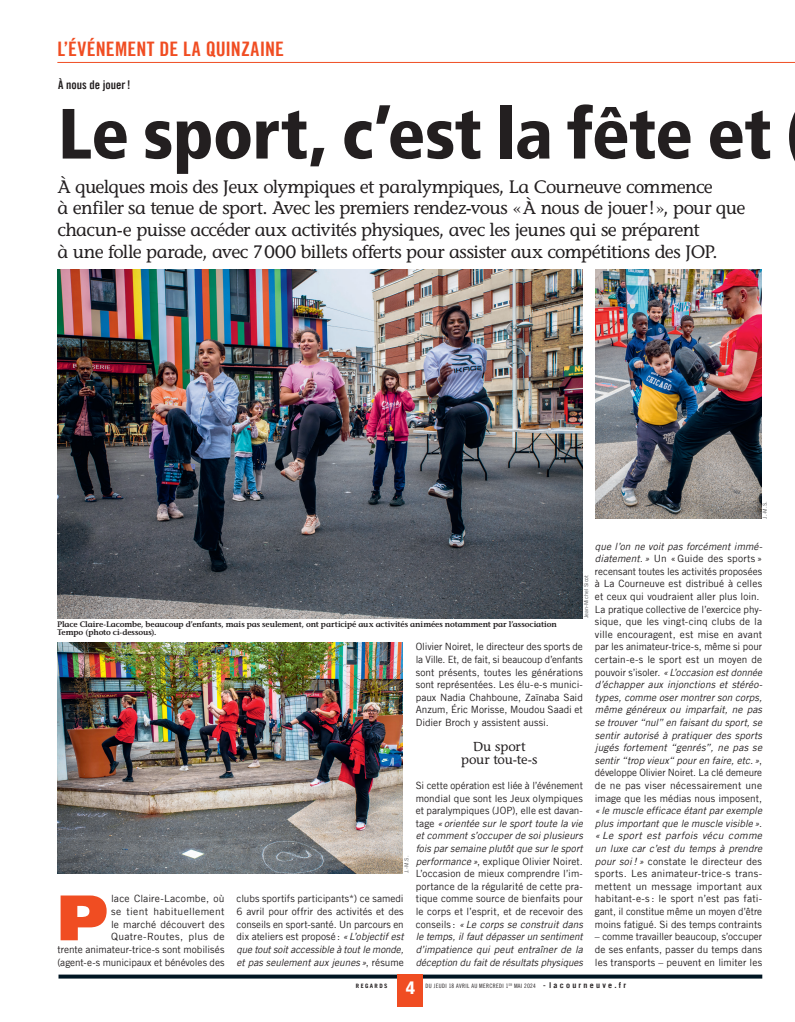
<style>
.page{position:relative;width:795px;height:1022px;background:#fff}
.page>*{position:absolute;margin:0;border:0;box-sizing:border-box;transform-origin:0 0}
.t1{font:900 condensed 71px "Frutiger";letter-spacing:-.015em;color:#231f20}
.t2{font:900 64.2px "Frutiger";color:#f04d22}
.t3{font:20px "Trade Gothic LT Bold Cond Twenty";letter-spacing:.005em;color:#f04d22}
.t4{font:18px/21.6px "Stone Informal";letter-spacing:-.04em;color:#231f20}
.t5{font:900 condensed 18px "Frutiger";color:#fff}
.t6{font:13px/12.6px "Stone Informal";letter-spacing:-.005em;color:#231f20;text-align:center}
.t7{font:12px "Trade Gothic LT Bold Cond Twenty";color:#231f20}
.t8{font:10px/12.6px "Trade Gothic LT";letter-spacing:.005em;color:#231f20;text-align:justify}
.t9{font:600 8px/8px "Stone Informal";letter-spacing:-.01em;color:#231f20}
.t10{font:6px "Trade Gothic LT Cond Eighteen";letter-spacing:.05em;color:#231f20}
.t11{font:700 6px "Trade Gothic LT";letter-spacing:.235em;color:#231f20}
.t12{font:5.5px "Trade Gothic LT";letter-spacing:.005em;color:#57585a}
.s1{font-style:italic}
.s2{font-family:"Trade Gothic LT";font-weight:700;font-size:8px}
</style>
<div class="page">
<svg style="left:58px;top:974px;width:703px;height:4px;fill:#001522"></svg>
<div style="left:397px;top:974px;width:26px;height:33px;background:#f04d22"></div>
<hr style="left:57px;top:62px;width:737px;height:1px;background:#f04d22">
<img style="left:57px;top:269px;width:524px;height:349px">
<img style="left:595px;top:269px;width:166px;height:249px">
<img style="left:57px;top:643px;width:345px;height:230px">
<h3 class="t3" style="left:57px;top:37px;width:228px">L’ÉVÉNEMENT DE LA QUINZAINE</h3>
<p class="t7" style="left:58px;top:77px;width:74px">À nous de jouer!</p>
<h1 class="t1" style="left:58px;top:91px;width:715px">Le sport, c’est la fête et</h1>
<p class="t4" style="left:57px;top:175px;width:689px">À quelques mois des Jeux olympiques et paralympiques, La Courneuve commence<br>à enfiler sa tenue de sport. Avec les premiers rendez-vous «À nous de jouer!», pour que chacun-e puisse accéder aux activités physiques, avec les jeunes qui se préparent<br>à une folle parade, avec 7000 billets offerts pour assister aux compétitions des JOP.</p>
<p class="t12" style="left:761px;top:518px;width:19px;rotate:-90deg">J.-M.S.</p>
<p class="t8" style="left:594px;top:539px;width:169px;text-align:left"><span class="s1">que l’on ne voit pas forcément immé&shy;diatement. »</span> Un «Guide des sports » recensant toutes les activités proposées à La Courneuve est distribué à celles et ceux qui voudraient aller plus loin.<br>La pratique collective de l’exercice phy&shy;sique, que les vingt-cinq clubs de la ville encouragent, est mise en avant par les animateur-trice-s, même si pour certain-e-s le sport est un moyen de pouvoir s’isoler. <span class="s1">«L’occasion est donnée d’échapper aux injonctions et stéréo&shy;types, comme oser montrer son corps, même généreux ou imparfait, ne pas se trouver “nul” en faisant du sport, se sentir autorisé à pratiquer des sports jugés fortement “genrés”, ne pas se sentir “trop vieux“ pour en faire, etc. »</span>, développe Olivier Noiret. La clé demeure de ne pas viser nécessairement une image que les médias nous imposent,</p>
<p class="t8" style="left:594px;top:804px;width:169px"><span class="s1">« le muscle efficace étant par exemple plus important que le muscle visible »</span>. <span class="s1">« Le sport est parfois vécu comme un luxe car c’est du temps à prendre pour soi ! »</span> constate le directeur des sports. Les animateur-trice-s trans&shy;mettent un message important aux habitant-e-s : le sport n’est pas fati&shy;gant, il constitue même un moyen d’être moins fatigué. Si des temps contraints</p>
<p class="t8" style="left:594px;top:930px;width:169px">– comme travailler beaucoup, s’occuper de ses enfants, passer du temps dans les transports – peuvent en limiter les</p>
<p class="t12" style="left:582px;top:618px;width:45px;rotate:-90deg">Jean-Michel Sicot</p>
<p class="t9" style="left:57px;top:620px;width:501px">Place Claire-Lacombe, beaucoup d’enfants, mais pas seulement, ont participé aux activités animées notamment par l’association<br>Tempo (photo ci-dessous).</p>
<p class="t8" style="left:415px;top:640px;width:168px">Olivier Noiret, le directeur des sports de la Ville. Et, de fait, si beaucoup d’enfants sont présents, toutes les générations sont représentées. Les élu-e-s munici&shy;paux Nadia Chahboune, Zaïnaba Said Anzum, Éric Morisse, Moudou Saadi et Didier Broch y assistent aussi.</p>
<h3 class="t6" style="left:461px;top:740px;width:78px">Du sport pour tou-te-s</h3>
<p class="t8" style="left:415px;top:779px;width:169px">Si cette opération est liée à l’événement mondial que sont les Jeux olympiques et paralympiques (JOP), elle est davan&shy;tage <span class="s1">« orientée sur le sport toute la vie et comment s’occuper de soi plusieurs fois par semaine plutôt que sur le sport performance »</span>, explique Olivier Noiret.<br>L’occasion de mieux comprendre l’im&shy;portance de la régularité de cette pra&shy;tique comme source de bienfaits pour le corps et l’esprit, et de recevoir des conseils : <span class="s1">« Le corps se construit dans le temps, il faut dépasser un sentiment d’impatience qui peut entraîner de la déception du fait de résultats physiques</span></p>
<p class="t12" style="left:403px;top:873px;width:19px;rotate:-90deg">J.-M.S.</p>
<p class="t8" style="left:57px;top:892px;width:168px;text-align:right">lace Claire-Lacombe, où<br>se tient habituellement<br>le marché découvert des<br>Quatre-Routes, plus de<br>trente animateur-trice-s sont mobilisés (agent-e-s municipaux et bénévoles des</p>
<p class="t8" style="left:236px;top:892px;width:169px">clubs sportifs participants*) ce samedi 6 avril pour offrir des activités et des conseils en sport-santé. Un parcours en dix ateliers est proposé : <span class="s1">« L’objectif est que tout soit accessible à tout le monde, et pas seulement aux jeunes »</span>, résume</p>
<h2 class="t2" style="left:57px;top:878px;width:53px">P</h2>
<h3 class="t5" style="left:405px;top:977px;width:11px">4</h3>
<p class="t11" style="left:356px;top:982px;width:33px">REGARDS</p>
<p class="t10" style="left:425px;top:982px;width:202px">DU JEUDI 18 AVRIL AU MERCREDI 1<sup>ER</sup> MAI 2O24 <span class="s2">- l a c o u r n e u v e . f r</span></p>
</div>
